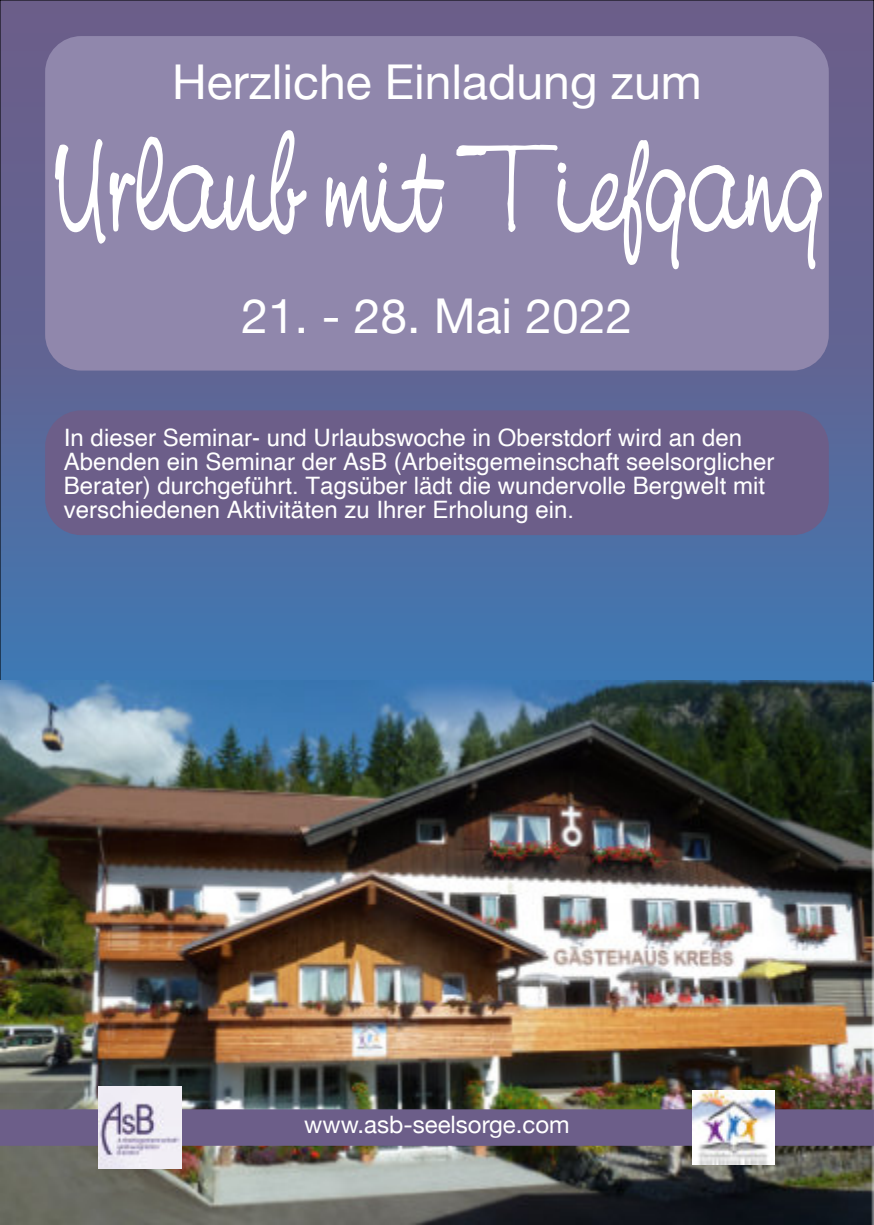
<style>
.page{position:relative;width:874px;height:1225px;background:#fff}
.page>*{position:absolute;margin:0;border:0;box-sizing:border-box;transform-origin:0 0}
.t1{font:128px "Nevison Cas D";color:#fff}
.t2{font:48px "Helvetica Neue";color:#fff}
.t3{font:24px/24px "Helvetica";color:#fff}
.t4{font:24px "Helvetica Neue";color:#fff}
</style>
<div class="page">
<div style="left:0;top:0;width:873px;height:682px;background:linear-gradient(to bottom,#735a84,#4575ad)"></div>
<img style="left:0;top:681px;width:873px;height:543px">
<div style="left:45px;top:36px;width:783px;height:335px;background:#9087ac;border-radius:36px"></div>
<div style="left:45px;top:410px;width:783px;height:125px;background:#6c5e89"></div>
<div style="left:0;top:1109px;width:873px;height:37px;background:#6c5e89"></div>
<img style="left:99px;top:1086px;width:82px;height:83px">
<img style="left:692px;top:1090px;width:82px;height:75px">
<h2 class="t2" style="left:172px;top:53px;width:530px">Herzliche Einladung zum</h2>
<h1 class="t1" style="left:50px;top:150px;width:774px">Urlaub mit Tiefgang</h1>
<h2 class="t2" style="left:241px;top:287px;width:392px">21. - 28. Mai 2022</h2>
<p class="t3" style="left:64px;top:427px;width:711px">In dieser Seminar- und Urlaubswoche in Oberstdorf wird an den Abenden ein Seminar der AsB (Arbeitsgemeinschaft seelsorglicher Berater) durchgeführt. Tagsüber lädt die wundervolle Bergwelt mit verschiedenen Aktivitäten zu Ihrer Erholung ein.</p>
<p class="t4" style="left:304px;top:1110px;width:267px">www.asb-seelsorge.com</p>
</div>
